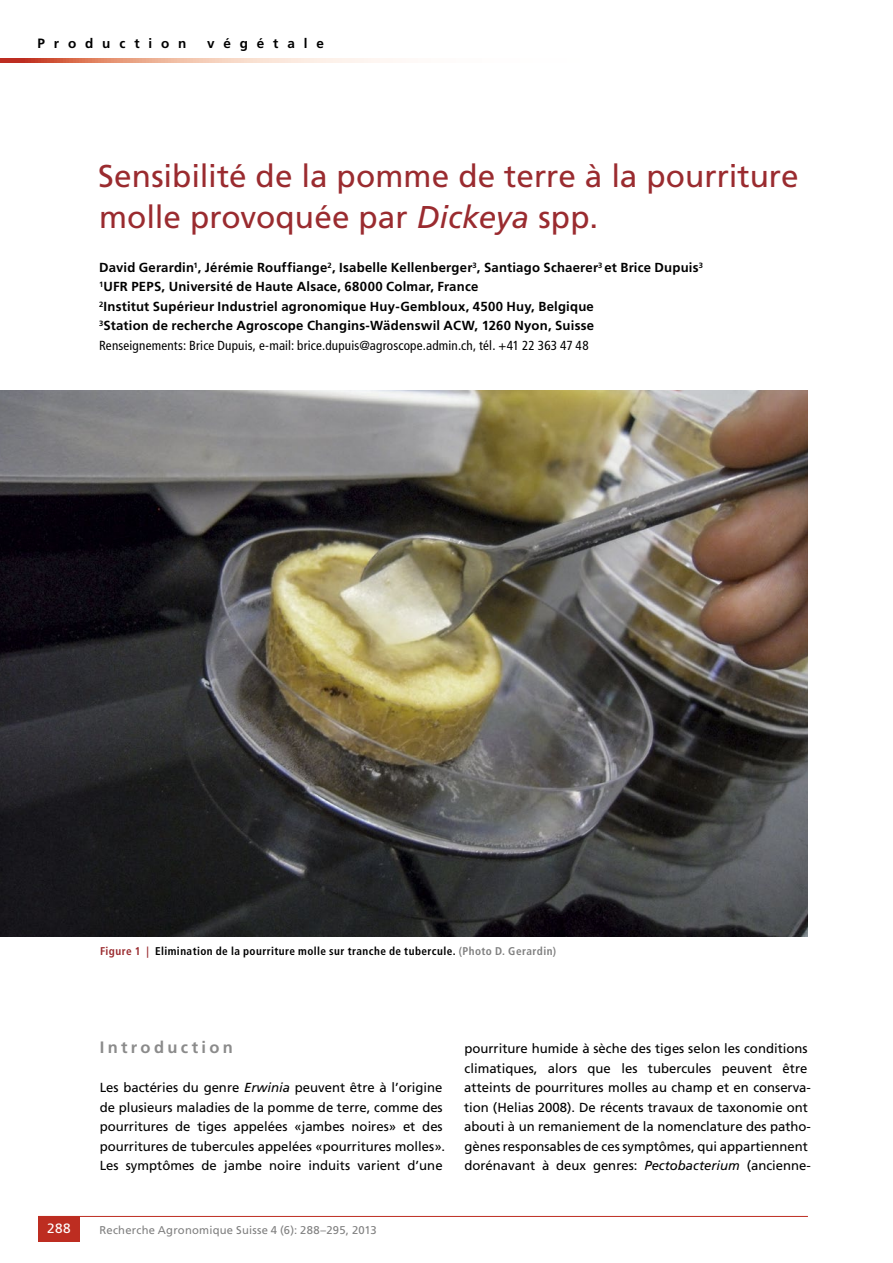
<style>
.page{position:relative;width:893px;height:1263px;background:#fff}
.page>*{position:absolute;margin:0;border:0;box-sizing:border-box;transform-origin:0 0}
.t1{font:31.5px/40.5px "Frutiger LT Std";color:#9a2b2f}
.t2{font:700 16.5px "Frutiger LT Std";letter-spacing:.2em;color:#8b8b8b}
.t3{font:700 13.5px "Frutiger LT Std";letter-spacing:.655em;color:#000}
.t4{font:13.5px "Frutiger LT Std";color:#fff}
.t5{font:13.2px/19.5px "Frutiger LT Std";color:#000}
.t6{font:700 13.2px/19.5px "Frutiger LT Std";letter-spacing:.015em;color:#000}
.t7{font:700 condensed 11.25px "Frutiger LT Std";letter-spacing:.04em;color:#000}
.t8{font:11.25px "Frutiger LT Std";letter-spacing:.02em;color:#808080}
.s1{font-style:italic}
.s2{font-weight:400;font-stretch:condensed}
.s3{color:#9a2b2f}
.s4{color:#808080}
</style>
<div class="page">
<hr style="left:38px;top:1216px;width:770px;height:1px;background:#bd2d21">
<div style="left:38px;top:1216px;width:42px;height:26px;background:#bd2d21"></div>
<svg style="left:0;top:58px;width:396px;height:5px;background:#ebb2a0"></svg>
<img style="left:0;top:390px;width:808px;height:546px">
<p class="t3" style="left:38px;top:36px;width:150px">Production</p>
<p class="t3" style="left:207px;top:36px;width:118px">végétale</p>
<h1 class="t1" style="left:98px;top:156px;width:702px">Sensibilité de la pomme de terre à la pourriture molle provoquée par <span class="s1">Dickeya</span> spp.</h1>
<p class="t6" style="left:99px;top:258px;width:605px">David Gerardin<sup>1</sup>, Jérémie Rouffiange<sup>2</sup>, Isabelle Kellenberger<sup>3</sup>, Santiago Schaerer<sup>3</sup> et Brice Dupuis<sup>3<br>1</sup>UFR PEPS, Université de Haute Alsace, 68000 Colmar, France<br><sup>2</sup>Institut Supérieur Industriel agronomique Huy-Gembloux, 4500 Huy, Belgique<br><sup>3</sup>Station de recherche Agroscope Changins-Wädenswil ACW, 1260 Nyon, Suisse<br><span class="s2">Renseignements: Brice Dupuis, e-mail: brice.dupuis@agroscope.admin.ch, tél. +41 22 363 47 48</span></p>
<p class="t7" style="left:100px;top:945px;width:457px"><span class="s3">Figure 1 |</span> Elimination de la pourriture molle sur tranche de tubercule. <span class="s4">(Photo D. Gerardin)</span></p>
<p class="t2" style="left:100px;top:1038px;width:135px">Introduction</p>
<p class="t5" style="left:100px;top:1078px;width:347px">Les bactéries du genre <span class="s1">Erwinia</span> peuvent être à l’origine de plusieurs maladies de la pomme de terre, comme des pourritures de tiges appelées «jambes noires» et des pourritures de tubercules appelées «pourritures molles».<br>Les symptômes de jambe noire induits varient d’une</p>
<p class="t5" style="left:464px;top:1039px;width:348px">pourriture humide à sèche des tiges selon les conditions climatiques, alors que les tubercules peuvent être atteints de pourritures molles au champ et en conserva&shy;tion (Helias 2008). De récents travaux de taxonomie ont abouti à un remaniement de la nomenclature des patho&shy;gènes responsables de ces symptômes, qui appartiennent dorénavant à deux genres: <span class="s1">Pectobacterium</span> (ancienne-</p>
<p class="t4" style="left:47px;top:1221px;width:25px">288</p>
<p class="t8" style="left:99px;top:1223px;width:279px">Recherche Agronomique Suisse 4 (6): 288–295, 2013</p>
</div>
